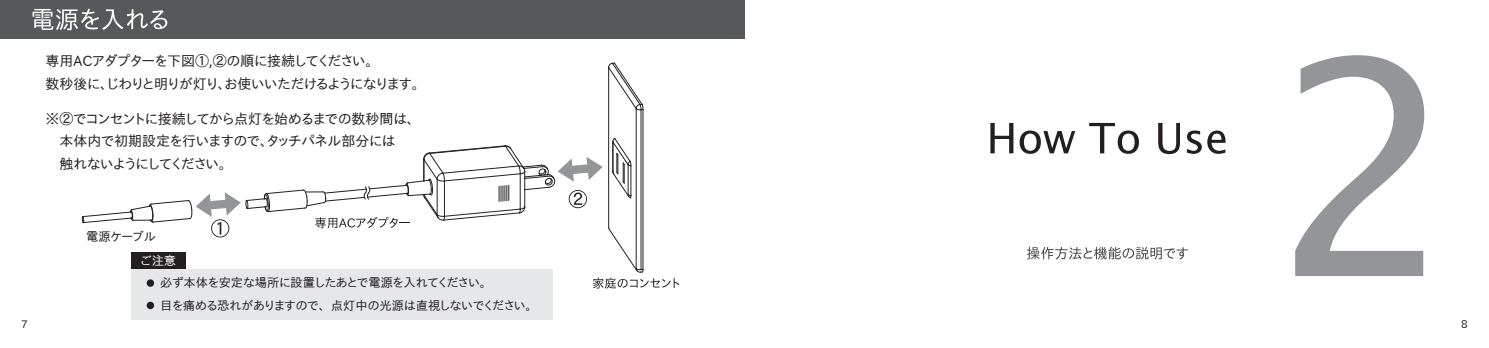
<style>
.page{position:relative;width:1489px;height:348px;background:#fff}
.page>*{position:absolute;margin:0;border:0;box-sizing:border-box;transform-origin:0 0}
.t1{font:14px/22.8px "IPAP Gothic";color:#231f20}
.t2{font:12.25px/22.8px "IPAP Gothic";color:#231f20}
.t3{font:12.25px "IPAP Gothic";color:#fff}
.t4{font:10.5px "IPAP Gothic";color:#231f20}
</style>
<div class="page">
<div style="left:0;top:0;width:744px;height:39px;background:#57585a"></div>
<svg style="left:1295px;top:55px;width:128px;height:220px"></svg>
<svg style="left:990px;top:123px;width:23px;height:30px"></svg>
<svg style="left:1019px;top:130px;width:56px;height:24px"></svg>
<svg style="left:1089px;top:123px;width:49px;height:31px"></svg>
<svg style="left:1158px;top:123px;width:21px;height:31px"></svg>
<svg style="left:1186px;top:130px;width:15px;height:24px"></svg>
<svg style="left:1207px;top:130px;width:18px;height:24px"></svg>
<svg style="left:1027px;top:246px;width:160px;height:13px"></svg>
<svg style="left:33px;top:9px;width:134px;height:21px"></svg>
<hr style="left:608px;top:67px;width:1px;height:160px;background:#242021">
<hr style="left:642px;top:109px;width:1px;height:160px;background:#242021">
<hr style="left:640px;top:109px;width:1px;height:160px;background:#242021">
<hr style="left:635px;top:108px;width:1px;height:160px;background:#242021">
<svg style="left:608px;top:62px;width:36px;height:48px"></svg>
<svg style="left:81px;top:137px;width:598px;height:151px"></svg>
<div style="left:131px;top:252px;width:55px;height:16px;background:#231f20"></div>
<div style="left:131px;top:268px;width:422px;height:51px;background:#e6e7e9"></div>
<div style="left:147px;top:279px;width:7px;height:7px;background:#231f20;border-radius:50%"></div>
<div style="left:147px;top:301px;width:7px;height:7px;background:#231f20;border-radius:50%"></div>
<p class="t1" style="left:45px;top:50px;width:375px">専用ACアダプターを下図①,②の順に接続してください。<br>数秒後に、じわりと明りが灯り、お使いいただけるようになります。</p>
<p class="t1" style="left:45px;top:107px;width:370px">※②でコンセントに接続してから点灯を始めるまでの数秒間は、　本体内で初期設定を行いますので、タッチパネル部分には<br>　触れないようにしてください。</p>
<p class="t2" style="left:86px;top:225px;width:71px">電源ケーブル</p>
<p class="t3" style="left:141px;top:253px;width:37px">ご注意</p>
<p class="t2" style="left:160px;top:271px;width:373px">必ず本体を安定な場所に設置したあとで電源を入れてください。<br>目を痛める恐れがありますので、点灯中の光源は直視しないでください。</p>
<p class="t4" style="left:21px;top:317px;width:8px">7</p>
<p class="t4" style="left:1461px;top:317px;width:8px">8</p>
</div>
